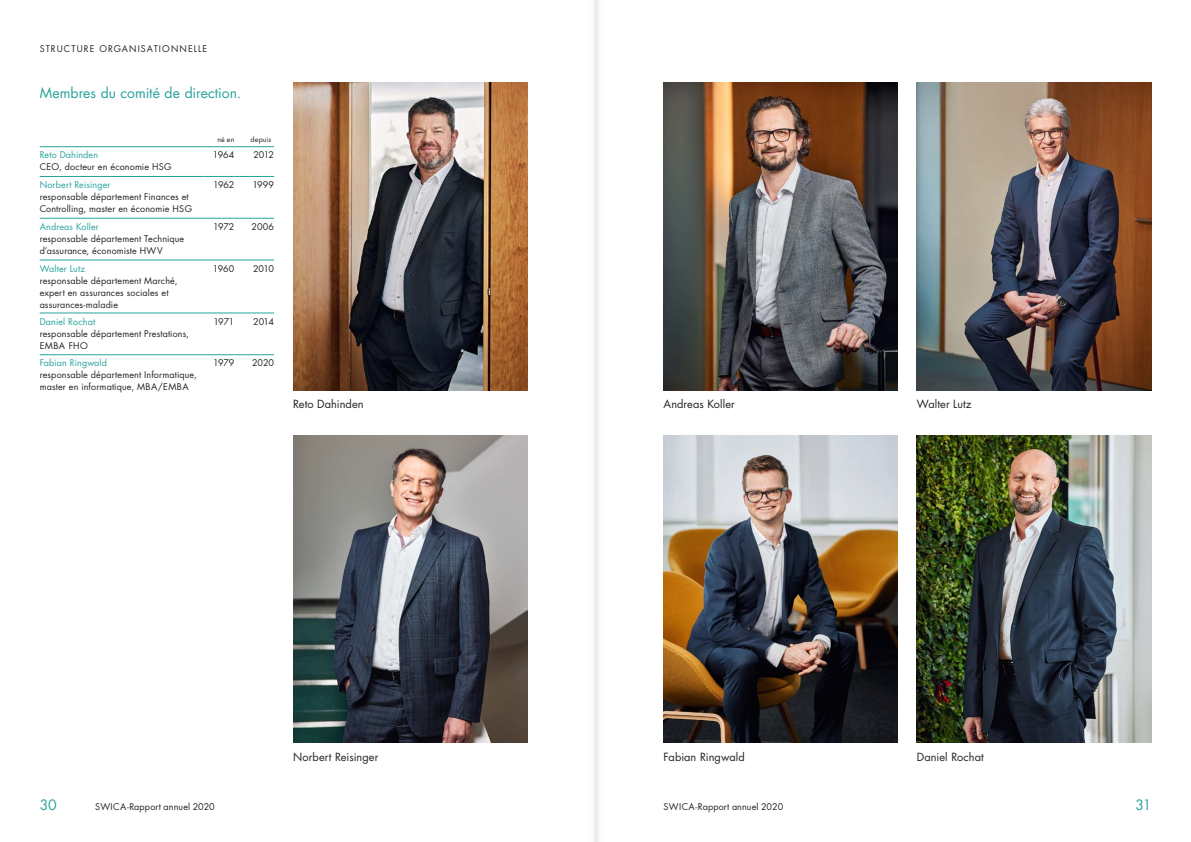
<style>
.page{position:relative;width:1191px;height:842px;background:#fff}
.page>*{position:absolute;margin:0;border:0;box-sizing:border-box;transform-origin:0 0}
.t1{font:14px "Futura Std";color:#28a39b}
.t2{font:11px "Futura Std";letter-spacing:.005em;color:#232323}
.t3{font:9px/12px "Futura Std";letter-spacing:.015em;color:#232323}
.t4{font:9px "Futura Std";letter-spacing:.015em;color:#28a39b}
.t5{font:9px "Futura Std";letter-spacing:.125em;color:#232323}
.t6{font:7px "Futura Std";letter-spacing:.025em;color:#232323}
</style>
<div class="page">
<img style="left:293px;top:435px;width:234px;height:308px">
<img style="left:293px;top:83px;width:234px;height:307px">
<img style="left:917px;top:435px;width:234px;height:308px">
<img style="left:917px;top:83px;width:234px;height:307px">
<img style="left:663px;top:83px;width:235px;height:307px">
<img style="left:663px;top:435px;width:235px;height:308px">
<hr style="left:40px;top:176px;width:165px;height:1px;background:#28a39b">
<svg style="left:205px;top:176px;width:29px;height:1px"></svg>
<hr style="left:234px;top:176px;width:40px;height:1px;background:#28a39b">
<hr style="left:40px;top:218px;width:165px;height:1px;background:#28a39b">
<svg style="left:205px;top:218px;width:29px;height:1px"></svg>
<hr style="left:234px;top:218px;width:40px;height:1px;background:#28a39b">
<hr style="left:40px;top:260px;width:165px;height:1px;background:#28a39b">
<svg style="left:205px;top:260px;width:29px;height:1px"></svg>
<hr style="left:234px;top:260px;width:40px;height:1px;background:#28a39b">
<hr style="left:40px;top:313px;width:165px;height:1px;background:#28a39b">
<svg style="left:205px;top:313px;width:29px;height:1px"></svg>
<hr style="left:234px;top:313px;width:40px;height:1px;background:#28a39b">
<hr style="left:40px;top:355px;width:165px;height:1px;background:#28a39b">
<svg style="left:205px;top:355px;width:29px;height:1px"></svg>
<hr style="left:234px;top:355px;width:40px;height:1px;background:#28a39b">
<hr style="left:40px;top:146px;width:165px;height:1px;background:#28a39b">
<svg style="left:205px;top:146px;width:29px;height:1px"></svg>
<hr style="left:234px;top:146px;width:40px;height:1px;background:#28a39b">
<div style="left:581px;top:0;width:28px;height:842px;background:linear-gradient(to right,#fcfcfc,#fafafa)"></div>
<p class="t5" style="left:40px;top:43px;width:169px">STRUCTURE ORGANISATIONNELLE</p>
<h1 class="t1" style="left:40px;top:84px;width:203px">Membres du comité de direction.</h1>
<p class="t6" style="left:217px;top:135px;width:18px">né en</p>
<p class="t6" style="left:251px;top:135px;width:22px">depuis</p>
<p class="t4" style="left:40px;top:149px;width:60px">Reto Dahinden</p>
<p class="t3" style="left:40px;top:161px;width:133px">CEO, docteur en économie HSG</p>
<p class="t3" style="left:213px;top:149px;width:23px">1964</p>
<p class="t3" style="left:253px;top:149px;width:22px">2012</p>
<p class="t4" style="left:40px;top:179px;width:72px">Norbert Reisinger</p>
<p class="t3" style="left:40px;top:191px;width:154px">responsable département Finances et<br>Controlling, master en économie HSG</p>
<p class="t3" style="left:213px;top:179px;width:23px">1962</p>
<p class="t3" style="left:252px;top:179px;width:23px">1999</p>
<p class="t4" style="left:40px;top:221px;width:61px">Andreas Koller</p>
<p class="t3" style="left:40px;top:233px;width:146px">responsable département Technique d’assurance, économiste HWV</p>
<p class="t3" style="left:213px;top:221px;width:23px">1972</p>
<p class="t3" style="left:251px;top:221px;width:24px">2006</p>
<p class="t4" style="left:40px;top:263px;width:47px">Walter Lutz</p>
<p class="t3" style="left:40px;top:274px;width:139px">responsable département Marché, expert en assurances sociales et assurances-maladie</p>
<p class="t3" style="left:213px;top:262px;width:23px">1960</p>
<p class="t3" style="left:253px;top:262px;width:22px">2010</p>
<p class="t4" style="left:40px;top:316px;width:57px">Daniel Rochat</p>
<p class="t3" style="left:40px;top:327px;width:151px">responsable département Prestations,<br>EMBA FHO</p>
<p class="t3" style="left:213px;top:315px;width:23px">1971</p>
<p class="t3" style="left:253px;top:315px;width:22px">2014</p>
<p class="t4" style="left:40px;top:357px;width:69px">Fabian Ringwald</p>
<p class="t3" style="left:40px;top:369px;width:159px">responsable département Informatique, master en informatique, MBA/EMBA</p>
<p class="t3" style="left:213px;top:357px;width:23px">1979</p>
<p class="t3" style="left:252px;top:357px;width:24px">2020</p>
<p class="t2" style="left:293px;top:397px;width:72px">Reto Dahinden</p>
<p class="t2" style="left:663px;top:397px;width:73px">Andreas Koller</p>
<p class="t2" style="left:917px;top:397px;width:56px">Walter Lutz</p>
<p class="t2" style="left:293px;top:750px;width:87px">Norbert Reisinger</p>
<p class="t2" style="left:663px;top:750px;width:83px">Fabian Ringwald</p>
<p class="t2" style="left:917px;top:750px;width:68px">Daniel Rochat</p>
<h1 class="t1" style="left:40px;top:796px;width:19px">30</h1>
<p class="t3" style="left:95px;top:801px;width:121px">SWICA-Rapport annuel 2020</p>
<p class="t3" style="left:663px;top:801px;width:121px">SWICA-Rapport annuel 2020</p>
<h1 class="t1" style="left:1135px;top:796px;width:17px">31</h1>
</div>
